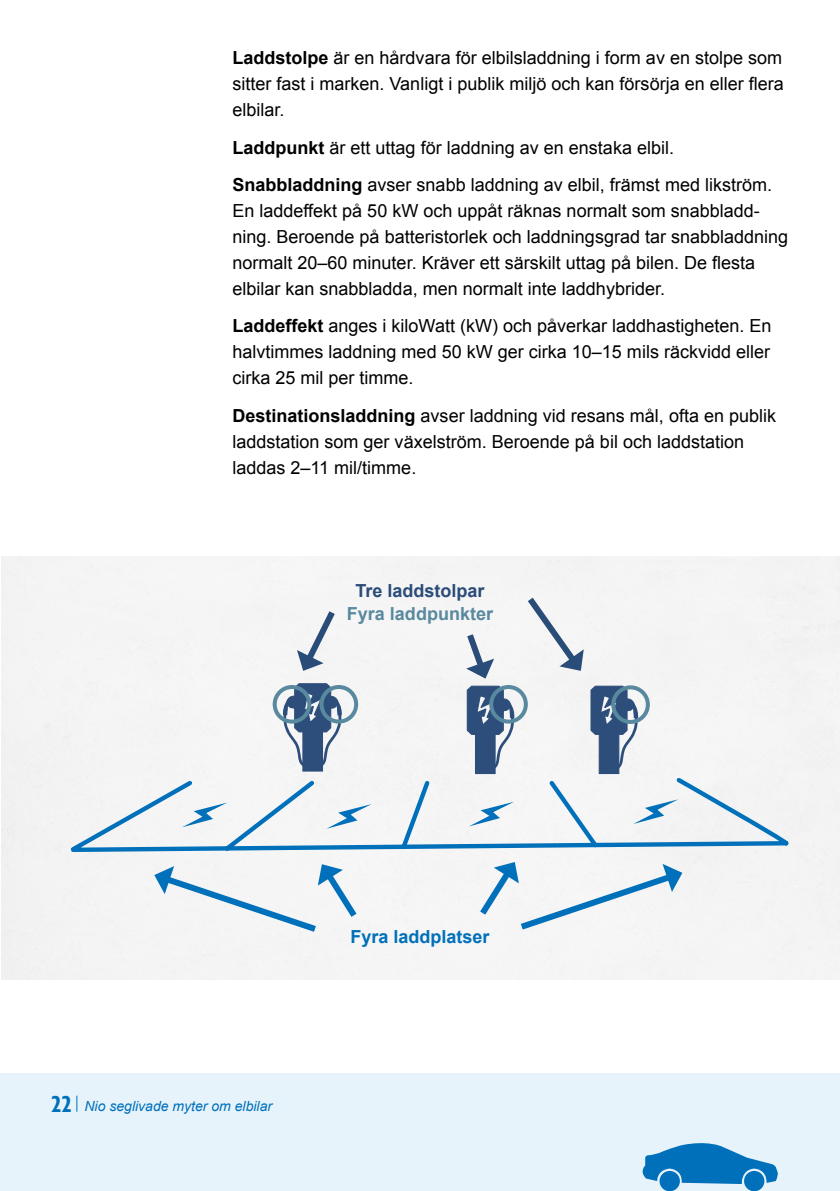
<style>
.page{position:relative;width:840px;height:1191px;background:#fff}
.page>*{position:absolute;margin:0;border:0;box-sizing:border-box;transform-origin:0 0}
.Brödtext{font:18px/26px "Arial";color:#000;text-align:justify}
.t1{font:700 18px "Arial";color:#0070ba}
.t2{font:700 18px "Arial";color:#59899f}
.t3{font:700 18px "Arial";color:#2a4c78}
.t4{font:italic 14px "Arial";color:#0070ba}
.s1{font-weight:700}
.s2{font-family:"Gill Sans Nova";font-weight:700;font-style:normal;font-stretch:condensed;font-size:24px}
</style>
<div class="page">
<div style="left:0;top:1073px;width:839px;height:118px;background:#e6f3fb"></div>
<svg style="left:76px;top:1095px;width:1px;height:16px"></svg>
<div style="left:1px;top:557px;width:838px;height:422px;background:#f4f4f4"></div>
<svg style="left:69px;top:775px;width:719px;height:79px"></svg>
<div style="left:474px;top:732px;width:21px;height:42px;background:#2d4e7b"></div>
<svg style="left:466px;top:684px;width:48px;height:88px"></svg>
<div style="left:598px;top:732px;width:21px;height:42px;background:#2d4e7b"></div>
<svg style="left:589px;top:684px;width:49px;height:88px"></svg>
<div style="left:302px;top:729px;width:21px;height:42px;background:#2d4e7b"></div>
<svg style="left:282px;top:682px;width:60px;height:88px"></svg>
<svg style="left:182px;top:802px;width:45px;height:25px"></svg>
<svg style="left:326px;top:804px;width:45px;height:24px"></svg>
<svg style="left:468px;top:801px;width:46px;height:25px"></svg>
<svg style="left:633px;top:799px;width:45px;height:25px"></svg>
<svg style="left:154px;top:864px;width:208px;height:72px"></svg>
<svg style="left:474px;top:862px;width:208px;height:72px"></svg>
<div style="left:272px;top:685px;width:39px;height:38px;border:4px solid #59899f;border-radius:50%"></div>
<div style="left:319px;top:685px;width:39px;height:38px;border:4px solid #59899f;border-radius:50%"></div>
<div style="left:489px;top:685px;width:38px;height:38px;border:4px solid #59899f;border-radius:50%"></div>
<div style="left:611px;top:685px;width:38px;height:39px;border:4px solid #59899f;border-radius:50%"></div>
<svg style="left:297px;top:604px;width:43px;height:67px"></svg>
<svg style="left:521px;top:591px;width:62px;height:80px"></svg>
<svg style="left:462px;top:627px;width:32px;height:51px"></svg>
<div style="left:743px;top:1171px;width:21px;height:20px;background:#0070ba;border-radius:50%"></div>
<div style="left:659px;top:1171px;width:20px;height:20px;background:#0070ba;border-radius:50%"></div>
<svg style="left:642px;top:1143px;width:135px;height:41px"></svg>
<p class="Brödtext" style="left:232px;top:45px;width:552px"><span class="s1">Laddstolpe</span> är en hårdvara för elbilsladdning i form av en stolpe som sitter fast i marken. Vanligt i publik miljö och kan försörja en eller flera elbilar.</p>
<p class="Brödtext" style="left:232px;top:134px;width:443px"><span class="s1">Laddpunkt</span> är ett uttag för laddning av en enstaka elbil.</p>
<p class="Brödtext" style="left:232px;top:172px;width:557px;text-align:left"><span class="s1">Snabbladdning</span> avser snabb laddning av elbil, främst med likström.<br>En laddeffekt på 50 kW och uppåt räknas normalt som snabbladd&shy;ning. Beroende på batteristorlek och laddningsgrad tar snabbladdning normalt 20–60 minuter. Kräver ett särskilt uttag på bilen. De flesta elbilar kan snabbladda, men normalt inte laddhybrider.</p>
<p class="Brödtext" style="left:232px;top:313px;width:540px"><span class="s1">Laddeffekt</span> anges i kiloWatt (kW) och påverkar laddhastigheten. En halvtimmes laddning med 50 kW ger cirka 10–15 mils räckvidd eller cirka 25 mil per timme.</p>
<p class="Brödtext" style="left:232px;top:402px;width:545px;text-align:left"><span class="s1">Destinationsladdning</span> avser laddning vid resans mål, ofta en publik laddstation som ger växelström. Beroende på bil och laddstation laddas 2–11 mil/timme.</p>
<p class="t3" style="left:355px;top:578px;width:131px">Tre laddstolpar</p>
<p class="t2" style="left:347px;top:602px;width:148px">Fyra laddpunkter</p>
<p class="t4" style="left:51px;top:1097px;width:222px"><span class="s2">22</span> Nio seglivade myter om elbilar</p>
<p class="t1" style="left:350px;top:924px;width:141px">Fyra laddplatser</p>
</div>
